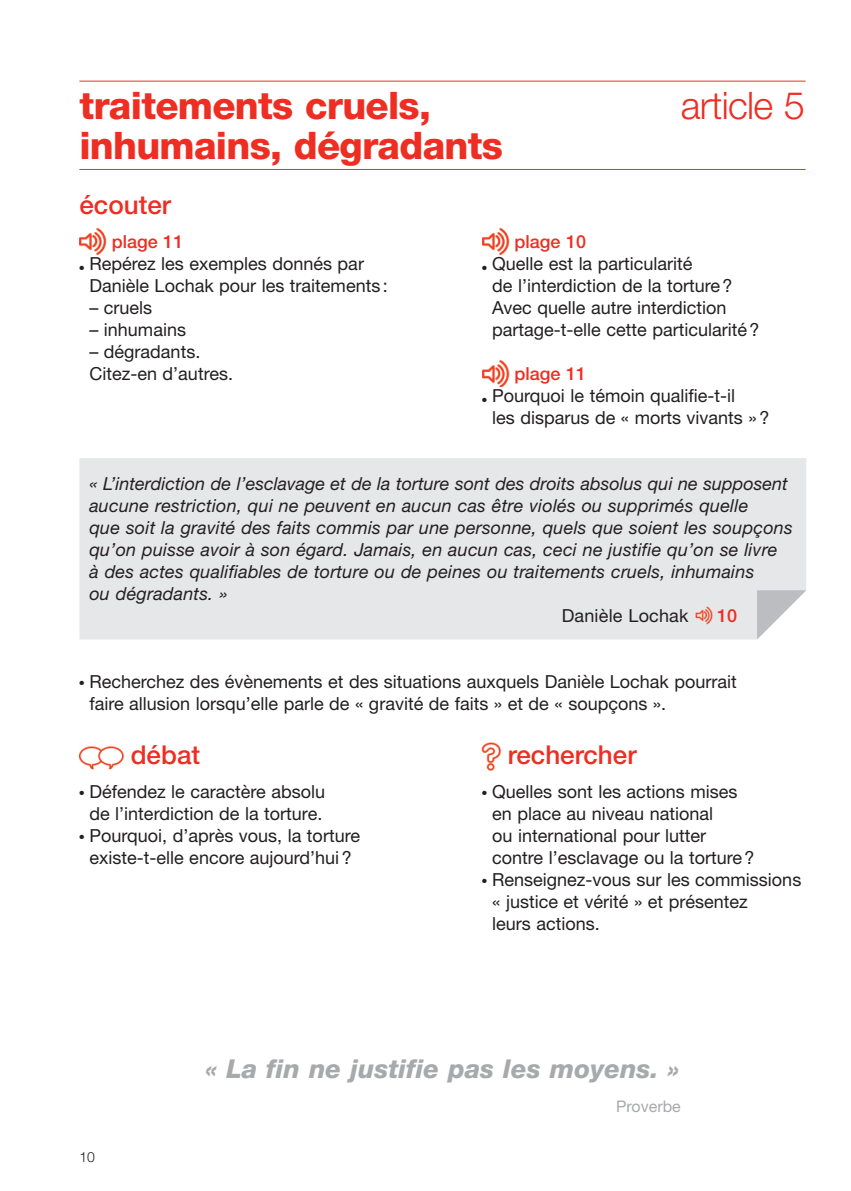
<style>
.page{position:relative;width:851px;height:1191px;background:#fff}
.page>*{position:absolute;margin:0;border:0;box-sizing:border-box;transform-origin:0 0}
.t1{font:800 38px "Helvetica Neue";letter-spacing:-.02em;color:#ee2e22}
.t2{font:300 38px "Helvetica Neue";letter-spacing:-.015em;color:#ee2e22}
.t3{font:italic 800 26px "Helvetica Neue";color:#a8a9ad}
.t4{font:500 26px "Helvetica Neue";color:#ee2e22}
.t5{font:18px/22px "Helvetica Neue";color:#231f20}
.t6{font:italic 18px/22px "Helvetica Neue";letter-spacing:.01em;color:#231f20}
.t7{font:500 18px "Helvetica Neue";color:#ee2e22}
.t8{font:16px "Helvetica Neue";color:#a8a9ad}
.t9{font:300 14px "Helvetica Neue";color:#231f20}
</style>
<div class="page">
<hr style="left:79px;top:81px;width:726px;height:1px;background:#ee2e22">
<hr style="left:79px;top:169px;width:726px;height:1px;background:#ee2e22">
<img style="left:482px;top:359px;width:27px;height:28px">
<img style="left:482px;top:227px;width:27px;height:28px">
<img style="left:80px;top:227px;width:26px;height:28px">
<div style="left:79px;top:458px;width:727px;height:181px;background:#e6e7e9"></div>
<img style="left:481px;top:742px;width:21px;height:29px">
<img style="left:80px;top:746px;width:44px;height:24px">
<img style="left:695px;top:606px;width:17px;height:18px">
<svg style="left:754px;top:589px;width:52px;height:51px"></svg>
<h1 class="t1" style="left:79px;top:92px;width:353px">traitements cruels,</h1>
<h1 class="t2" style="left:680px;top:92px;width:126px">article 5</h1>
<h1 class="t1" style="left:79px;top:132px;width:425px">inhumains, dégradants</h1>
<h2 class="t4" style="left:79px;top:195px;width:93px">écouter</h2>
<p class="t7" style="left:112px;top:235px;width:73px">plage 11</p>
<p class="t5" style="left:89px;top:254px;width:300px;text-indent:-10px">● Repérez les exemples donnés par<br>Danièle Lochak pour les traitements :</p>
<p class="t5" style="left:89px;top:298px;width:64px">– cruels</p>
<p class="t5" style="left:89px;top:320px;width:98px">– inhumains</p>
<p class="t5" style="left:89px;top:342px;width:145px">– dégradants.<br>Citez-en d’autres.</p>
<p class="t7" style="left:514px;top:235px;width:73px">plage 10</p>
<p class="t5" style="left:492px;top:254px;width:269px;text-indent:-10px">● Quelle est la particularité<br>de l’interdiction de la torture?<br>Avec quelle autre interdiction partage-t-elle cette particularité ?</p>
<p class="t7" style="left:514px;top:367px;width:73px">plage 11</p>
<p class="t5" style="left:492px;top:386px;width:278px;text-indent:-10px">● Pourquoi le témoin qualifie-t-il<br>les disparus de « morts vivants » ?</p>
<p class="t6" style="left:89px;top:474px;width:704px">« L’interdiction de l’esclavage et de la torture sont des droits absolus qui ne supposent aucune restriction, qui ne peuvent en aucun cas être violés ou supprimés quelle<br>que soit la gravité des faits commis par une personne, quels que soient les soupçons qu’on puisse avoir à son égard. Jamais, en aucun cas, ceci ne justifie qu’on se livre<br>à des actes qualifiables de torture ou de peines ou traitements cruels, inhumains<br>ou dégradants. »</p>
<p class="t5" style="left:561px;top:606px;width:128px">Danièle Lochak</p>
<p class="t7" style="left:716px;top:609px;width:22px">10</p>
<p class="t5" style="left:89px;top:672px;width:648px;text-indent:-10px">● Recherchez des évènements et des situations auxquels Danièle Lochak pourrait faire allusion lorsqu’elle parle de « gravité de faits » et de « soupçons ».</p>
<h2 class="t4" style="left:131px;top:745px;width:71px">débat</h2>
<p class="t5" style="left:79px;top:782px;width:247px;text-align:center">● Défendez le caractère absolu de l’interdiction de la torture.</p>
<p class="t5" style="left:79px;top:826px;width:282px;text-align:center">● Pourquoi, d’après vous, la torture existe-t-elle encore aujourd’hui?</p>
<h2 class="t4" style="left:507px;top:745px;width:130px">rechercher</h2>
<p class="t5" style="left:492px;top:782px;width:264px;text-indent:-10px">● Quelles sont les actions mises en place au niveau national<br>ou international pour lutter contre l’esclavage ou la torture?</p>
<p class="t5" style="left:492px;top:870px;width:310px;text-indent:-10px">● Renseignez-vous sur les commissions « justice et vérité » et présentez<br>leurs actions.</p>
<p class="t9" style="left:79px;top:1152px;width:17px">10</p>
<h2 class="t3" style="left:206px;top:1059px;width:475px">« La fin ne justifie pas les moyens. »</h2>
<p class="t8" style="left:616px;top:1100px;width:66px">Proverbe</p>
</div>
